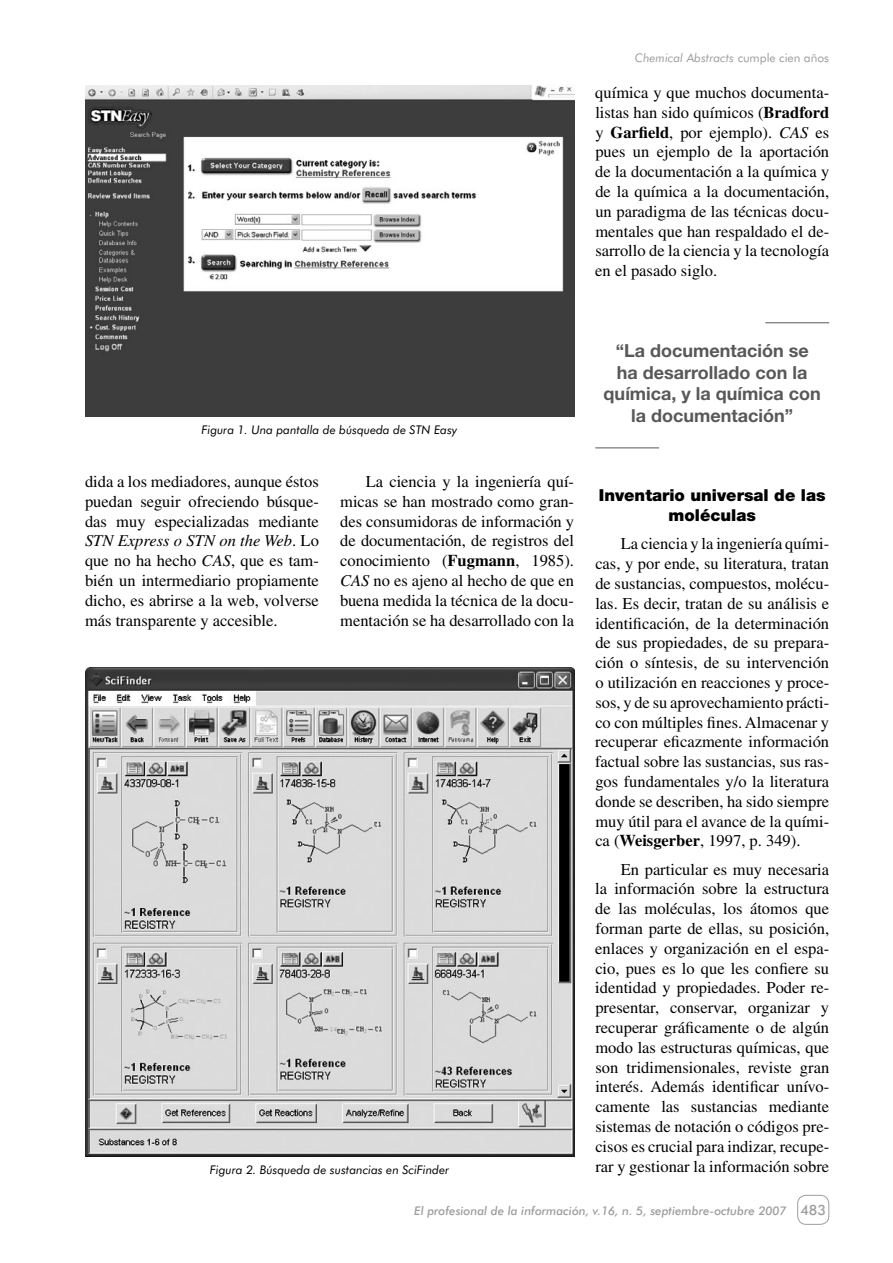
<style>
.page{position:relative;width:893px;height:1263px;background:#fff}
.page>*{position:absolute;margin:0;border:0;box-sizing:border-box;transform-origin:0 0}
.t1{font:700 18px/21.6px "Helvetica Neue";color:#58585a;text-align:center}
.t2{font:16.5px/19.8px "Times";color:#000;text-align:justify}
.t3{font:900 16.5px/19.8px "Helvetica Neue";color:#000;text-align:center}
.t4{font:500 14.25px "Futura BT";color:#9c9d9f}
.t5{font:italic 12px "Futura BT";color:#000}
.t6{font:italic 500 12px "Futura BT";color:#9c9d9f}
.t7{font:italic 12px "Futura BT";color:#9c9d9f}
.s1{font-style:normal}
.s2{font-weight:700}
.s3{font-style:italic}
</style>
<div class="page">
<div style="left:797px;top:1195px;width:32px;height:30px;border:1px solid #9c9d9f;border-radius:9px"></div>
<hr style="left:765px;top:322px;width:64px;height:1px;background:#58585a">
<hr style="left:595px;top:447px;width:64px;height:1px;background:#58585a">
<img style="left:85px;top:85px;width:489px;height:332px">
<img style="left:85px;top:668px;width:489px;height:489px">
<p class="t7" style="left:635px;top:51px;width:196px">Chemical Abstracts <span class="s1">cumple cien años</span></p>
<p class="t2" style="left:595px;top:82px;width:235px">química y que muchos documenta&shy;listas han sido químicos (<span class="s2">Bradford </span>y <span class="s2">Garfield</span>, por ejemplo). <span class="s3">CAS</span> es pues un ejemplo de la aportación de la documentación a la química y de la química a la documentación, un paradigma de las técnicas docu&shy;mentales que han respaldado el de&shy;sarrollo de la ciencia y la tecnología en el pasado siglo.</p>
<p class="t5" style="left:201px;top:423px;width:258px">Figura 1. Una pantalla de búsqueda de STN Easy</p>
<p class="t2" style="left:85px;top:471px;width:235px">dida a los mediadores, aunque éstos puedan seguir ofreciendo búsque&shy;das muy especializadas mediante <span class="s3">STN Express o STN on the Web</span>. Lo que no ha hecho <span class="s3">CAS</span>, que es tam&shy;bién un intermediario propiamente dicho, es abrirse a la web, volverse más transparente y accesible.</p>
<p class="t2" style="left:340px;top:471px;width:235px;text-indent:26px">La ciencia y la ingeniería quí&shy;micas se han mostrado como gran&shy;des consumidoras de información y de documentación, de registros del conocimiento (<span class="s2">Fugmann</span>, 1985).<br><span class="s3">CAS</span> no es ajeno al hecho de que en buena medida la técnica de la docu&shy;mentación se ha desarrollado con la</p>
<p class="t5" style="left:210px;top:1163px;width:241px">Figura 2. Búsqueda de sustancias en SciFinder</p>
<p class="t1" style="left:604px;top:340px;width:219px">“La documentación se ha desarrollado con la química, y la química con la documentación”</p>
<p class="t3" style="left:599px;top:485px;width:228px">Inventario universal de las moléculas</p>
<p class="t2" style="left:595px;top:534px;width:235px;text-indent:26px">La ciencia y la ingeniería quími&shy;cas, y por ende, su literatura, tratan de sustancias, compuestos, molécu&shy;las. Es decir, tratan de su análisis e identificación, de la determinación de sus propiedades, de su prepara&shy;ción o síntesis, de su intervención o utilización en reacciones y proce&shy;sos, y de su aprovechamiento prácti&shy;co con múltiples fines. Almacenar y recuperar eficazmente información factual sobre las sustancias, sus ras&shy;gos fundamentales y/o la literatura donde se describen, ha sido siempre muy útil para el avance de la quími&shy;ca (<span class="s2">Weisgerber</span>, 1997, p. 349).</p>
<p class="t2" style="left:595px;top:859px;width:235px;text-indent:26px">En particular es muy necesaria la información sobre la estructura de las moléculas, los átomos que forman parte de ellas, su posición, enlaces y organización en el espa&shy;cio, pues es lo que les confiere su identidad y propiedades. Poder re&shy;presentar, conservar, organizar y recuperar gráficamente o de algún modo las estructuras químicas, que son tridimensionales, reviste gran interés. Además identificar unívo&shy;camente las sustancias mediante sistemas de notación o códigos pre&shy;cisos es crucial para indizar, recupe&shy;rar y gestionar la información sobre</p>
<p class="t6" style="left:414px;top:1203px;width:374px">El profesional de la información, v.16, n. 5, septiembre-octubre 2007</p>
<p class="t4" style="left:800px;top:1201px;width:27px">483</p>
</div>
